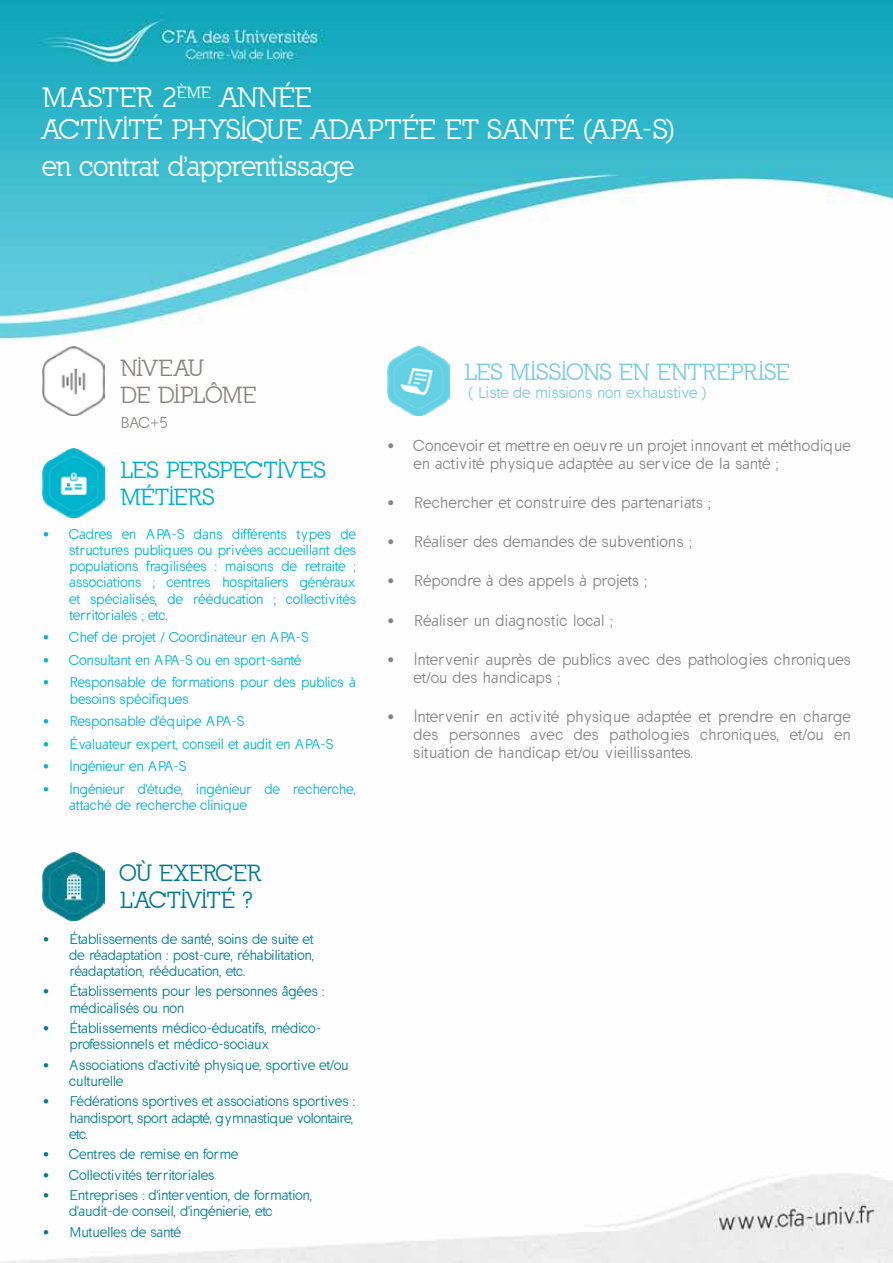
<style>
.page{position:relative;width:893px;height:1263px;background:#fff}
.page>*{position:absolute;margin:0;border:0;box-sizing:border-box;transform-origin:0 0}
.t1{font:27px/32.4px "California";letter-spacing:.025em;color:#fff}
.t2{font:27px "California";color:#fff}
.t3{font:22.5px "California";color:#7bcbe2}
.t4{font:22.5px/27px "California";color:#00aecc}
.t5{font:22.5px/27px "California";color:#007a8e}
.t6{font:22.5px/27px "California";color:#8a8684}
.t7{font:15px/18px "California Sans";letter-spacing:.02em;color:#858487}
.t8{font:15px "California Sans";letter-spacing:.04em;color:#858487}
.t9{font:15px "California Sans";letter-spacing:.025em;color:#7bcbe2}
.t10{font:15px "California Sans";letter-spacing:.045em;color:#858487}
.t11{font:15px "California Sans";color:#8a8684}
.t12{font:13.5px/16.2px "California Sans";color:#00b4cd;text-align:justify}
.t13{font:13.5px/16.2px "California Sans";color:#007d8d;text-align:justify}
.t14{font:13.5px/16.2px "California Sans";letter-spacing:.025em;color:#00b4cd}
.t15{font:13.5px/16.2px "California Sans";letter-spacing:.02em;color:#007d8d}
.t16{font:13.5px/16.2px "California Sans";letter-spacing:.025em;color:#007d8d}
</style>
<div class="page">
<img style="left:0;top:0;width:893px;height:1263px">
<img style="left:43px;top:346px;width:62px;height:69px">
<img style="left:43px;top:448px;width:62px;height:69px">
<img style="left:43px;top:852px;width:62px;height:69px">
<img style="left:387px;top:346px;width:62px;height:69px">
<h1 class="t1" style="left:43px;top:81px;width:633px">MASTER 2<sup>ÈME</sup> ANNÉE<br>ACTIVITÉ PHYSIQUE ADAPTÉE ET SANTÉ (APA-S)</h1>
<h1 class="t2" style="left:43px;top:151px;width:313px">en contrat d'apprentissage</h1>
<h2 class="t6" style="left:120px;top:354px;width:138px">NIVEAU<br>DE DIPLÔME</h2>
<p class="t11" style="left:120px;top:413px;width:49px">BAC+5</p>
<h2 class="t4" style="left:120px;top:456px;width:206px">LES PERSPECTIVES<br>MÉTIERS</h2>
<p class="t12" style="left:70px;top:526px;width:288px;text-indent:-27px">• Cadres en APA-S dans différents types de structures publiques ou privées accueillant des populations fragilisées : maisons de retraite ; associations ; centres hospitaliers généraux et spécialisés, de rééducation ; collectivités territoriales ; etc.</p>
<p class="t12" style="left:43px;top:629px;width:267px">• Chef de projet / Coordinateur en APA-S</p>
<p class="t12" style="left:43px;top:652px;width:260px">• Consultant en APA-S ou en sport-santé</p>
<p class="t14" style="left:70px;top:675px;width:288px;text-indent:-27px">• Responsable de formations pour des publics à besoins spécifiques</p>
<p class="t14" style="left:43px;top:713px;width:203px">• Responsable d'équipe APA-S</p>
<p class="t12" style="left:43px;top:736px;width:292px">• Évaluateur expert, conseil et audit en APA-S</p>
<p class="t12" style="left:43px;top:759px;width:145px">• Ingénieur en APA-S</p>
<p class="t12" style="left:70px;top:781px;width:288px;text-indent:-27px">• Ingénieur d'étude, ingénieur de recherche, attaché de recherche clinique</p>
<h2 class="t5" style="left:120px;top:860px;width:142px">OÙ EXERCER<br>L'ACTIVITÉ ?</h2>
<p class="t13" style="left:70px;top:931px;width:246px;text-indent:-27px">• Établissements de santé, soins de suite et de réadaptation : post-cure, réhabilitation, réadaptation, rééducation, etc.</p>
<p class="t16" style="left:70px;top:983px;width:256px;text-indent:-27px">• Établissements pour les personnes âgées : médicalisés ou non</p>
<p class="t15" style="left:70px;top:1020px;width:253px;text-indent:-27px">• Établissements médico-éducatifs, médico&shy;professionnels et médico-sociaux</p>
<p class="t13" style="left:70px;top:1057px;width:280px;text-indent:-27px">• Associations d'activité physique, sportive et/ou culturelle</p>
<p class="t13" style="left:70px;top:1093px;width:287px;text-indent:-27px">• Fédérations sportives et associations sportives : handisport, sport adapté, gymnastique volontaire, etc.</p>
<p class="t13" style="left:43px;top:1146px;width:197px">• Centres de remise en forme</p>
<p class="t13" style="left:43px;top:1167px;width:173px">• Collectivités territoriales</p>
<p class="t13" style="left:70px;top:1187px;width:244px;text-indent:-27px">• Entreprises : d'intervention, de formation, d'audit-de conseil, d'ingénierie, etc</p>
<p class="t13" style="left:43px;top:1224px;width:140px">• Mutuelles de santé</p>
<h2 class="t3" style="left:464px;top:359px;width:327px">LES MISSIONS EN ENTREPRISE</h2>
<p class="t9" style="left:469px;top:384px;width:239px">( Liste de missions non exhaustive )</p>
<p class="t7" style="left:414px;top:436px;width:438px;text-indent:-27px">• Concevoir et mettre en oeuvre un projet innovant et méthodique en activité physique adaptée au service de la santé ;</p>
<p class="t7" style="left:387px;top:494px;width:325px">• Rechercher et construire des partenariats ;</p>
<p class="t8" style="left:387px;top:533px;width:306px">• Réaliser des demandes de subventions ;</p>
<p class="t7" style="left:387px;top:572px;width:261px">• Répondre à des appels à projets ;</p>
<p class="t10" style="left:387px;top:611px;width:227px">• Réaliser un diagnostic local ;</p>
<p class="t7" style="left:414px;top:651px;width:438px;text-indent:-27px">• Intervenir auprès de publics avec des pathologies chroniques et/ou des handicaps ;</p>
<p class="t7" style="left:414px;top:708px;width:438px;text-align:justify;text-indent:-27px">• Intervenir en activité physique adaptée et prendre en charge des personnes avec des pathologies chroniques, et/ou en situation de handicap et/ou vieillissantes.</p>
</div>
